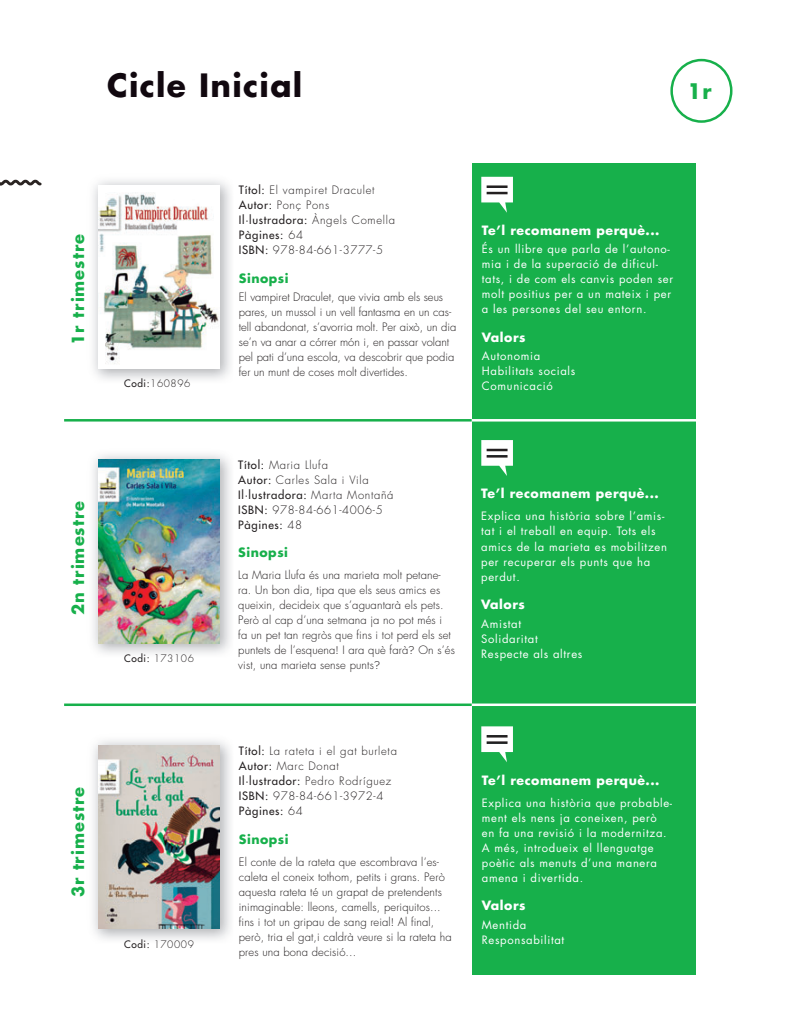
<style>
.page{position:relative;width:798px;height:1029px;background:#fff}
.page>*{position:absolute;margin:0;border:0;box-sizing:border-box;transform-origin:0 0}
.t1{font:700 31.25px "Futura LT";letter-spacing:.04em;color:#11080f}
.t2{font:700 20.88px "Futura LT";color:#17b04b}
.t3{font:700 16.25px "Futura LT";letter-spacing:.06em;color:#17b04b}
.t4{font:700 12.5px "Futura LT";letter-spacing:.04em;color:#fff}
.t5{font:700 12.5px "Futura LT";letter-spacing:.04em;color:#17b04b}
.t6{font:300 11.25px/15px "Futura LT";letter-spacing:.01em;color:#231f20}
.t7{font:11.25px/15px "Futura LT";letter-spacing:.06em;color:#fff}
.t8{font:300 11.25px/15px "Futura LT";letter-spacing:.06em;color:#231f20}
.t9{font:300 10px "Futura LT";letter-spacing:.06em;color:#231f20}
.s1{font-weight:400}
.s2{font-family:"Gill Sans"}
.s3{font-family:"Gotham HTF"}
</style>
<div class="page">
<svg style="left:0;top:179px;width:42px;height:7px"></svg>
<div style="left:471px;top:163px;width:224px;height:812px;background:#17b04b"></div>
<hr style="left:467px;top:419px;width:234px;height:2px;background:#fff">
<hr style="left:467px;top:703px;width:234px;height:3px;background:#fff">
<hr style="left:64px;top:703px;width:407px;height:3px;background:#17b04b">
<hr style="left:64px;top:419px;width:407px;height:2px;background:#17b04b">
<svg style="left:481px;top:177px;width:32px;height:36px"></svg>
<div style="left:486px;top:192px;width:21px;height:2px;border:1px solid #231f20"></div>
<svg style="left:481px;top:440px;width:32px;height:36px"></svg>
<div style="left:486px;top:455px;width:21px;height:2px;border:1px solid #231f20"></div>
<svg style="left:481px;top:726px;width:32px;height:36px"></svg>
<div style="left:486px;top:741px;width:21px;height:2px;border:1px solid #231f20"></div>
<img style="left:99px;top:192px;width:120px;height:173px">
<img style="left:93px;top:740px;width:138px;height:200px">
<img style="left:99px;top:745px;width:120px;height:183px">
<img style="left:93px;top:454px;width:138px;height:200px">
<img style="left:99px;top:460px;width:120px;height:183px">
<div style="left:670px;top:59px;width:62px;height:64px;border:2px solid #17b04b;border-radius:50%"></div>
<h1 class="t1" style="left:107px;top:67px;width:196px">Cicle Inicial</h1>
<h2 class="t2" style="left:687px;top:80px;width:26px">1r</h2>
<h3 class="t3" style="left:69px;top:344px;width:112px;rotate:-90deg">1r trimestre</h3>
<p class="t9" style="left:124px;top:379px;width:68px"><span class="s1">Codi:</span>160896</p>
<h3 class="t3" style="left:69px;top:615px;width:115px;rotate:-90deg">2n trimestre</h3>
<p class="t9" style="left:124px;top:654px;width:71px"><span class="s1">Codi:</span> 173106</p>
<h3 class="t3" style="left:69px;top:897px;width:112px;rotate:-90deg">3r trimestre</h3>
<p class="t9" style="left:124px;top:940px;width:71px"><span class="s1">Codi:</span> 170009</p>
<p class="t8" style="left:239px;top:183px;width:157px"><span class="s1">Títol:</span> El vampiret Draculet<br><span class="s1">Autor:</span> Ponç Pons<br><span class="s1">Il·lustradora:</span> Àngels Comella<br><span class="s1">Pàgines:</span> 64<br><span class="s1">ISBN:</span> 978-84-661-3777-5</p>
<p class="t5" style="left:239px;top:271px;width:51px">Sinopsi</p>
<p class="t6" style="left:239px;top:291px;width:219px">El vampiret Draculet, que vivia amb els seus pares, un mussol i un vell fantasma en un cas&shy;tell abandonat, s’avorria molt. Per això, un dia se’n va anar a córrer món i, en passar volant pel pati d’una escola, va descobrir que podia fer un munt de coses molt divertides.</p>
<p class="t4" style="left:481px;top:223px;width:179px">Te’l recomanem perquè...</p>
<p class="t7" style="left:481px;top:242px;width:193px">És un llibre que parla de l’autono&shy;mia i de la superació de dificul&shy;tats, i de com els canvis poden ser molt positius per a un mateix i per a les persones del seu entorn.</p>
<p class="t4" style="left:481px;top:330px;width:45px">Valors</p>
<p class="t7" style="left:481px;top:349px;width:95px">Autonomia<br>Habilitats socials<br>Comunicació</p>
<p class="t8" style="left:238px;top:458px;width:157px"><span class="s1">Títol:</span> Maria Llufa<br><span class="s1">Autor:</span> Carles Sala i Vila<br><span class="s1">Il·lustradora:</span> Marta Montañá<br><span class="s1">ISBN:</span> 978-84-661-4006-5<br><span class="s1">Pàgines:</span> 48</p>
<p class="t5" style="left:238px;top:545px;width:51px">Sinopsi</p>
<p class="t6" style="left:238px;top:568px;width:218px">La Maria Llufa és una marieta molt petane&shy;ra. Un bon dia, tipa que els seus amics es queixin, decideix que s’aguantarà els pets.<br>Però al cap d’una setmana ja no pot més i<br>fa un pet tan regròs que fins i tot perd els set puntets de l’esquena <span class="s2">!</span> I ara què farà<span class="s3">?</span> On s’és vist, una marieta sense punts<span class="s3">?</span></p>
<p class="t4" style="left:481px;top:486px;width:179px">Te’l recomanem perquè...</p>
<p class="t7" style="left:481px;top:509px;width:187px">Explica una història sobre l’amis&shy;tat i el treball en equip. Tots els amics de la marieta es mobilitzen per recuperar els punts que ha perdut.</p>
<p class="t4" style="left:481px;top:597px;width:45px">Valors</p>
<p class="t7" style="left:481px;top:617px;width:103px">Amistat<br>Solidaritat<br>Respecte als altres</p>
<p class="t8" style="left:239px;top:744px;width:159px"><span class="s1">Títol:</span> La rateta i el gat burleta<br><span class="s1">Autor:</span> Marc Donat<br><span class="s1">Il·lustrador:</span> Pedro Rodríguez<br><span class="s1">ISBN:</span> 978-84-661-3972-4<br><span class="s1">Pàgines:</span> 64</p>
<p class="t5" style="left:239px;top:831px;width:51px">Sinopsi</p>
<p class="t6" style="left:239px;top:855px;width:214px">El conte de la rateta que escombrava l’es&shy;caleta el coneix tothom, petits i grans. Però aquesta rateta té un grapat de pretendents inimaginable: lleons, camells, periquitos... fins i tot un gripau de sang reial<span class="s2">!</span> Al final, però, tria el gat,i caldrà veure si la rateta ha pres una bona decisió...</p>
<p class="t4" style="left:481px;top:773px;width:179px">Te’l recomanem perquè...</p>
<p class="t7" style="left:481px;top:796px;width:192px">Explica una història que probable&shy;ment els nens ja coneixen, però<br>en fa una revisió i la modernitza.<br>A més, introdueix el llenguatge poètic als menuts d’una manera amena i divertida.</p>
<p class="t4" style="left:481px;top:898px;width:45px">Valors</p>
<p class="t7" style="left:481px;top:918px;width:84px">Mentida<br>Responsabilitat</p>
</div>
